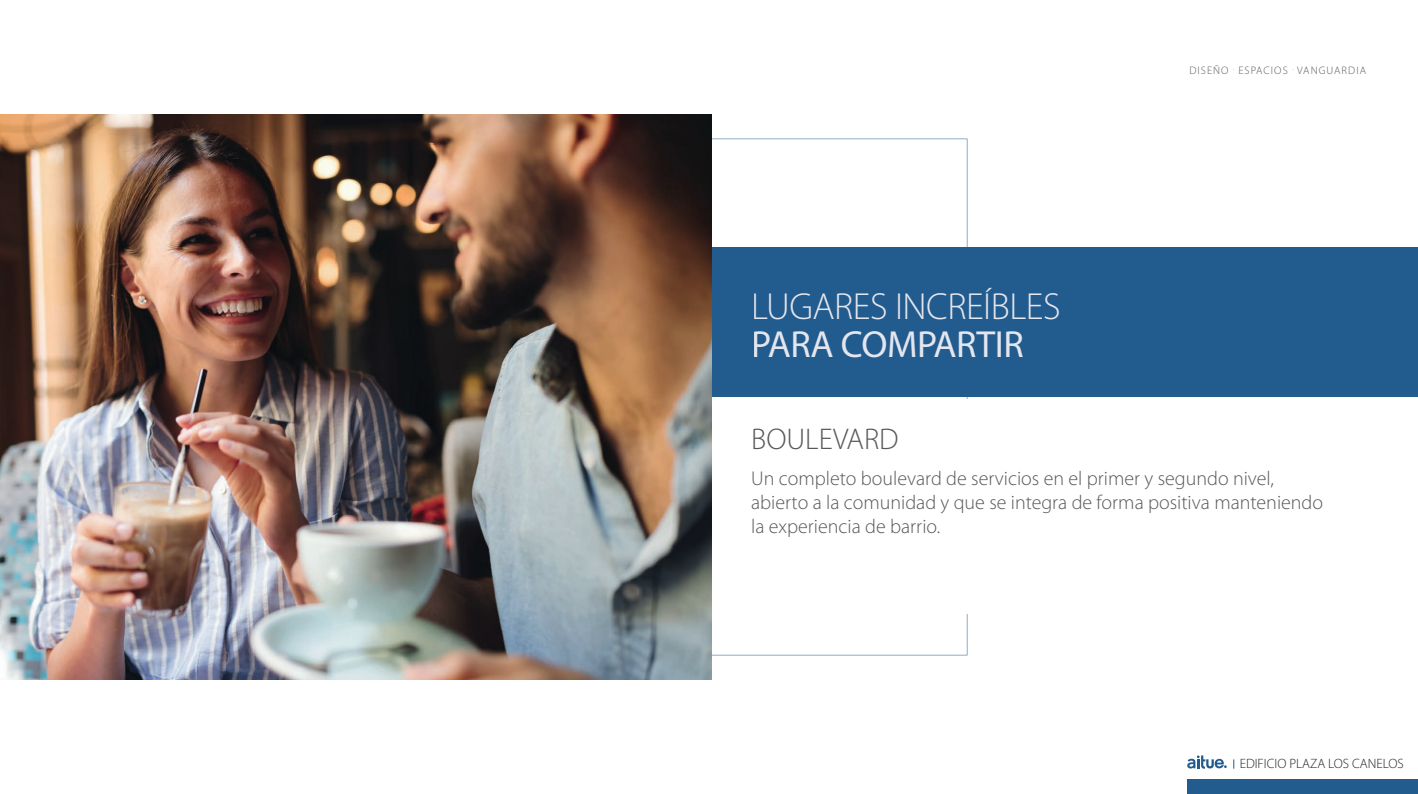
<style>
.page{position:relative;width:1418px;height:794px;background:#fff}
.page>*{position:absolute;margin:0;border:0;box-sizing:border-box;transform-origin:0 0}
.t1{font:300 37.8px "Myriad Pro";letter-spacing:-.01em;color:#e4e6ee}
.t2{font:37.8px "Myriad Pro";letter-spacing:-.01em;color:#e4e6ee}
.t3{font:300 30px "Myriad Pro";color:#57585a}
.t4{font:300 20px/24px "Myriad Pro";color:#57585a}
.t5{font:300 13.6px "Myriad Pro";color:#231f20}
.t6{font:300 11px "Myriad Pro";letter-spacing:.1em;color:#57585a}
</style>
<div class="page">
<svg style="left:711px;top:139px;width:256px;height:516px"></svg>
<div style="left:651px;top:248px;width:766px;height:149px;background:#225b8e"></div>
<div style="left:932px;top:399px;width:64px;height:214px;background:#fff"></div>
<img style="left:0;top:114px;width:711px;height:565px">
<div style="left:1187px;top:779px;width:230px;height:15px;background:#225b8e"></div>
<svg style="left:1187px;top:755px;width:39px;height:13px"></svg>
<h1 class="t1" style="left:751px;top:283px;width:311px">LUGARES INCREÍBLES</h1>
<h1 class="t2" style="left:751px;top:321px;width:274px">PARA COMPARTIR</h1>
<p class="t6" style="left:1189px;top:63px;width:178px">DISEÑO <sup>.</sup> ESPACIOS <sup>.</sup> VANGUARDIA</p>
<h2 class="t3" style="left:751px;top:421px;width:149px">BOULEVARD</h2>
<p class="t4" style="left:751px;top:466px;width:573px">Un completo boulevard de servicios en el primer y segundo nivel, abierto a la comunidad y que se integra de forma positiva manteniendo la experiencia de barrio.</p>
<p class="t5" style="left:1239px;top:755px;width:165px">EDIFICIO PLAZA LOS CANELOS</p>
</div>
